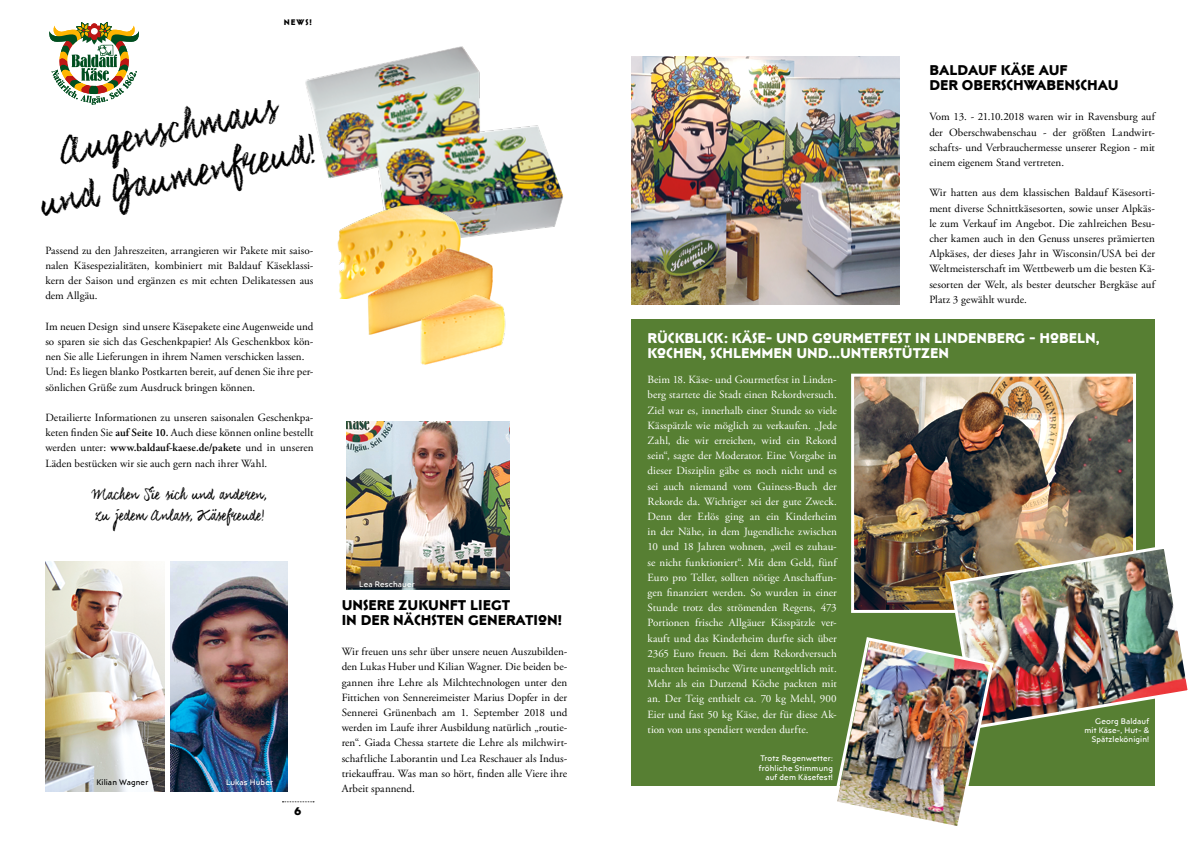
<style>
.page{position:relative;width:1191px;height:842px;background:#fff}
.page>*{position:absolute;margin:0;border:0;box-sizing:border-box;transform-origin:0 0}
.t1{font:36.9px/47.4px "Coalhand Luke";color:#000;text-align:center}
.t2{font:700 14px/15.2px "Posterama 1901";color:#fff}
.t3{font:700 14px/15.2px "Posterama 1901";color:#000}
.t4{font:14px/21.2px "Coalhand Luke";letter-spacing:-.01em;color:#000}
.t5{font:11px/15.2px "Adobe Garamond Pro";letter-spacing:.005em;color:#000;text-align:justify}
.t6{font:11px/15.2px "Adobe Garamond Pro";color:#fff;text-align:justify}
.t7{font:700 11px "Posterama Text";color:#000}
.t8{font:8px/9.2px "Posterama Text";letter-spacing:.015em;color:#fff;text-align:right}
.t9{font:8px "Posterama Text";letter-spacing:.015em;color:#000}
.t10{font:700 8px "Posterama 1901";color:#000}
.s1{font-weight:600}
</style>
<div class="page">
<svg style="left:282px;top:801px;width:32px;height:1px"></svg>
<svg style="left:49px;top:22px;width:90px;height:83px"></svg>
<img style="left:631px;top:57px;width:268px;height:247px">
<img style="left:305px;top:46px;width:258px;height:187px">
<img style="left:323px;top:190px;width:143px;height:109px">
<img style="left:358px;top:233px;width:143px;height:102px">
<img style="left:403px;top:277px;width:103px;height:88px">
<img style="left:346px;top:421px;width:163px;height:168px">
<img style="left:45px;top:561px;width:120px;height:230px">
<img style="left:170px;top:561px;width:118px;height:230px">
<div style="left:631px;top:319px;width:524px;height:467px;background:#577f33"></div>
<img style="left:855px;top:378px;width:277px;height:231px">
<div style="left:851px;top:374px;width:285px;height:239px;border:3px solid #fff"></div>
<img style="left:948px;top:544px;width:240px;height:182px">
<img style="left:836px;top:635px;width:159px;height:191px">
<p class="t10" style="left:284px;top:17px;width:30px">NEWS!</p>
<h1 class="t1" style="left:25px;top:135px;width:281px;rotate:-12deg">Augenschmaus und Gaumenfreud!</h1>
<p class="t5" style="left:45px;top:243px;width:269px">Passend zu den Jahreszeiten, arrangieren wir Pakete mit saiso&shy;nalen Käsespezialitäten, kombiniert mit Baldauf Käseklassi&shy;kern der Saison und ergänzen es mit echten Delikatessen aus dem Allgäu.</p>
<p class="t5" style="left:45px;top:319px;width:269px;text-align:left">Im neuen Design sind unsere Käsepakete eine Augenweide und so sparen sie sich das Geschenkpapier! Als Geschenkbox kön&shy;nen Sie alle Lieferungen in ihrem Namen verschicken lassen.<br>Und: Es liegen blanko Postkarten bereit, auf denen Sie ihre per&shy;sönlichen Grüße zum Ausdruck bringen können.</p>
<p class="t5" style="left:45px;top:410px;width:269px">Detailierte Informationen zu unseren saisonalen Geschenkpa&shy;keten finden Sie <span class="s1">auf Seite 10.</span> Auch diese können online bestellt werden unter: <span class="s1">www.baldauf-kaese.de/pakete</span> und in unseren Läden bestücken wir sie auch gern nach ihrer Wahl.</p>
<p class="t4" style="left:92px;top:483px;width:176px">Machen Sie sich und anderen, zu jedem Anlass, Käsefreude!</p>
<p class="t9" style="left:96px;top:777px;width:53px">Kilian Wagner</p>
<p class="t8" style="left:226px;top:778px;width:49px">Lukas Huber</p>
<p class="t7" style="left:294px;top:803px;width:9px">6</p>
<p class="t8" style="left:359px;top:579px;width:57px">Lea Reschauer</p>
<p class="t3" style="left:342px;top:597px;width:222px">UNSERE ZUKUNFT LIEGT<br>IN DER NÄCHSTEN GENERATION!</p>
<p class="t5" style="left:342px;top:644px;width:227px">Wir freuen uns sehr über unsere neuen Auszubilden&shy;den Lukas Huber und Kilian Wagner. Die beiden be&shy;gannen ihre Lehre als Milchtechnologen unter den Fittichen von Sennereimeister Marius Dopfer in der Sennerei Grünenbach am 1. September 2018 und werden im Laufe ihrer Ausbildung natürlich „routie&shy;ren“. Giada Chessa startete die Lehre als milchwirt&shy;schaftliche Laborantin und Lea Reschauer als Indus&shy;triekauffrau. Was man so hört, finden alle Viere ihre Arbeit spannend.</p>
<p class="t3" style="left:929px;top:62px;width:191px">BALDAUF KÄSE AUF<br>DER OBERSCHWABENSCHAU</p>
<p class="t5" style="left:929px;top:110px;width:227px">Vom 13. - 21.10.2018 waren wir in Ravensburg auf der Oberschwabenschau - der größten Landwirt&shy;schafts- und Verbrauchermesse unserer Region - mit einem eigenem Stand vertreten.</p>
<p class="t5" style="left:929px;top:186px;width:227px">Wir hatten aus dem klassischen Baldauf Käsesorti&shy;ment diverse Schnittkäsesorten, sowie unser Alpkäs&shy;le zum Verkauf im Angebot. Die zahlreichen Besu&shy;cher kamen auch in den Genuss unseres prämierten Alpkäses, der dieses Jahr in Wisconsin/USA bei der Weltmeisterschaft im Wettbewerb um die besten Kä&shy;sesorten der Welt, als bester deutscher Bergkäse auf Platz 3 gewählt wurde.</p>
<p class="t2" style="left:647px;top:330px;width:454px">RÜCKBLICK: KÄSE- UND GOURMETFEST IN LINDENBERG - HOBELN,<br>KOCHEN, SCHLEMMEN UND…UNTERSTÜTZEN</p>
<p class="t6" style="left:647px;top:372px;width:191px">Beim 18. Käse- und Gourmetfest in Linden&shy;berg startete die Stadt einen Rekordversuch.<br>Ziel war es, innerhalb einer Stunde so viele Kässpätzle wie möglich zu verkaufen. „Jede Zahl, die wir erreichen, wird ein Rekord sein“, sagte der Moderator. Eine Vorgabe in dieser Disziplin gäbe es noch nicht und es sei auch niemand vom Guiness-Buch der Rekorde da. Wichtiger sei der gute Zweck.<br>Denn der Erlös ging an ein Kinderheim in der Nähe, in dem Jugendliche zwischen 10 und 18 Jahren wohnen, „weil es zuhau&shy;se nicht funktioniert“. Mit dem Geld, fünf Euro pro Teller, sollten nötige Anschaffun&shy;gen finanziert werden. So wurden in einer Stunde trotz des strömenden Regens, 473<br>Portionen frische Allgäuer Kässpätzle ver&shy;kauft und das Kinderheim durfte sich über 2365 Euro freuen. Bei dem Rekordversuch machten heimische Wirte unentgeltlich mit.<br>Mehr als ein Dutzend Köche packten mit an. Der Teig enthielt ca. 70 kg Mehl, 900<br>Eier und fast 50 kg Käse, der für diese Ak&shy;tion von uns spendiert werden durfte.</p>
<p class="t8" style="left:759px;top:754px;width:76px">Trotz Regenwetter: fröhliche Stimmung auf dem Käsefest!</p>
<p class="t8" style="left:1084px;top:716px;width:66px">Georg Baldauf mit Käse-, Hut- &amp;<br>Spätzlekönigin!</p>
</div>
